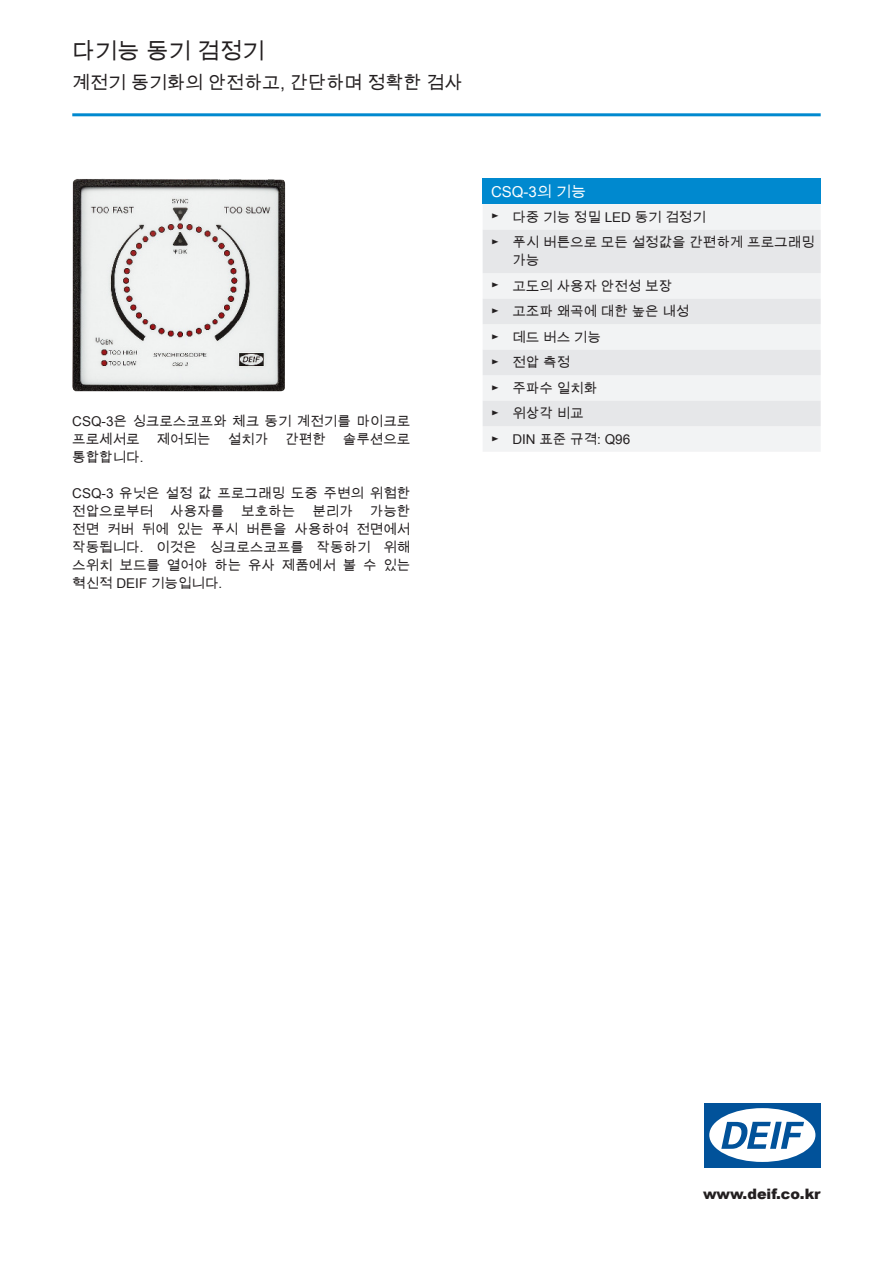
<style>
.page{position:relative;width:893px;height:1263px;background:#fff}
.page>*{position:absolute;margin:0;border:0;box-sizing:border-box;transform-origin:0 0}
.t1{font:22.5px "Arial Unicode MS";color:#231f20}
.t2{font:18px "Arial Unicode MS";color:#231f20}
.t3{font:15px "Arial Unicode MS";color:#fff}
.t4{font:900 14.4px "Arial";color:#231f20}
.t5{font:13.5px/25.5px "Arial Unicode MS";color:#231f20}
</style>
<div class="page">
<hr style="left:72px;top:113px;width:749px;height:3px;background:#0089cf">
<img style="left:72px;top:179px;width:213px;height:212px">
<div style="left:483px;top:179px;width:338px;height:25px;background:#0089cf"></div>
<div style="left:483px;top:204px;width:338px;height:247px;background:#f2f3f4"></div>
<svg style="left:483px;top:230px;width:338px;height:196px;fill:#e6e7e9"></svg>
<div style="left:704px;top:1103px;width:117px;height:64px;background:#01529a"></div>
<div style="left:709px;top:1108px;width:106px;height:54px;background:#fff;border-radius:50%"></div>
<svg style="left:721px;top:1122px;width:83px;height:27px"></svg>
<h1 class="t1" style="left:72px;top:34px;width:194px">다기능 동기 검정기</h1>
<h2 class="t2" style="left:72px;top:70px;width:392px">계전기 동기화의 안전하고, 간단하며 정확한 검사</h2>
<p class="t5" style="left:72px;top:412px;width:340px;line-height:18px">CSQ-3은 싱크로스코프와 체크 동기 계전기를 마이크로 프로세서로</p>
<p class="t5" style="left:157px;top:427px;width:55px">제어되는</p>
<p class="t5" style="left:228px;top:427px;width:42px">설치가</p>
<p class="t5" style="left:285px;top:427px;width:42px">간편한</p>
<p class="t5" style="left:343px;top:427px;width:69px">솔루션으로</p>
<p class="t5" style="left:72px;top:445px;width:73px">통합합니다.</p>
<p class="t5" style="left:72px;top:484px;width:340px;line-height:18px">CSQ-3 유닛은 설정 값 프로그래밍 도중 주변의 위험한 전압으로부터</p>
<p class="t5" style="left:72px;top:502px;width:340px;line-height:18px;text-align:justify;text-indent:298px">가능한 전면 커버 뒤에 있는 푸시 버튼을 사용하여 전면에서 작동됩니다. 이것은 싱크로스코프를 작동하기 위해 스위치 보드를 열어야 하는 유사 제품에서 볼 수 있는 혁신적 DEIF 기능입니다.</p>
<p class="t5" style="left:170px;top:499px;width:55px">사용자를</p>
<p class="t5" style="left:241px;top:499px;width:55px">보호하는</p>
<p class="t5" style="left:312px;top:499px;width:42px">분리가</p>
<p class="t3" style="left:491px;top:181px;width:97px">CSQ-3의 기능</p>
<p class="t5" style="left:491px;top:204px;width:325px">► 다중 기능 정밀 LED 동기 검정기<br>► 푸시 버튼으로 모든 설정값을 간편하게 프로그래밍</p>
<p class="t5" style="left:491px;top:247px;width:200px;text-indent:21px">가능<br>► 고도의 사용자 안전성 보장<br>► 고조파 왜곡에 대한 높은 내성 ► 데드 버스 기능<br>► 전압 측정<br>► 주파수 일치화<br>► 위상각 비교<br>► DIN 표준 규격: Q96</p>
<p class="t4" style="left:703px;top:1183px;width:119px">www.deif.co.kr</p>
</div>
